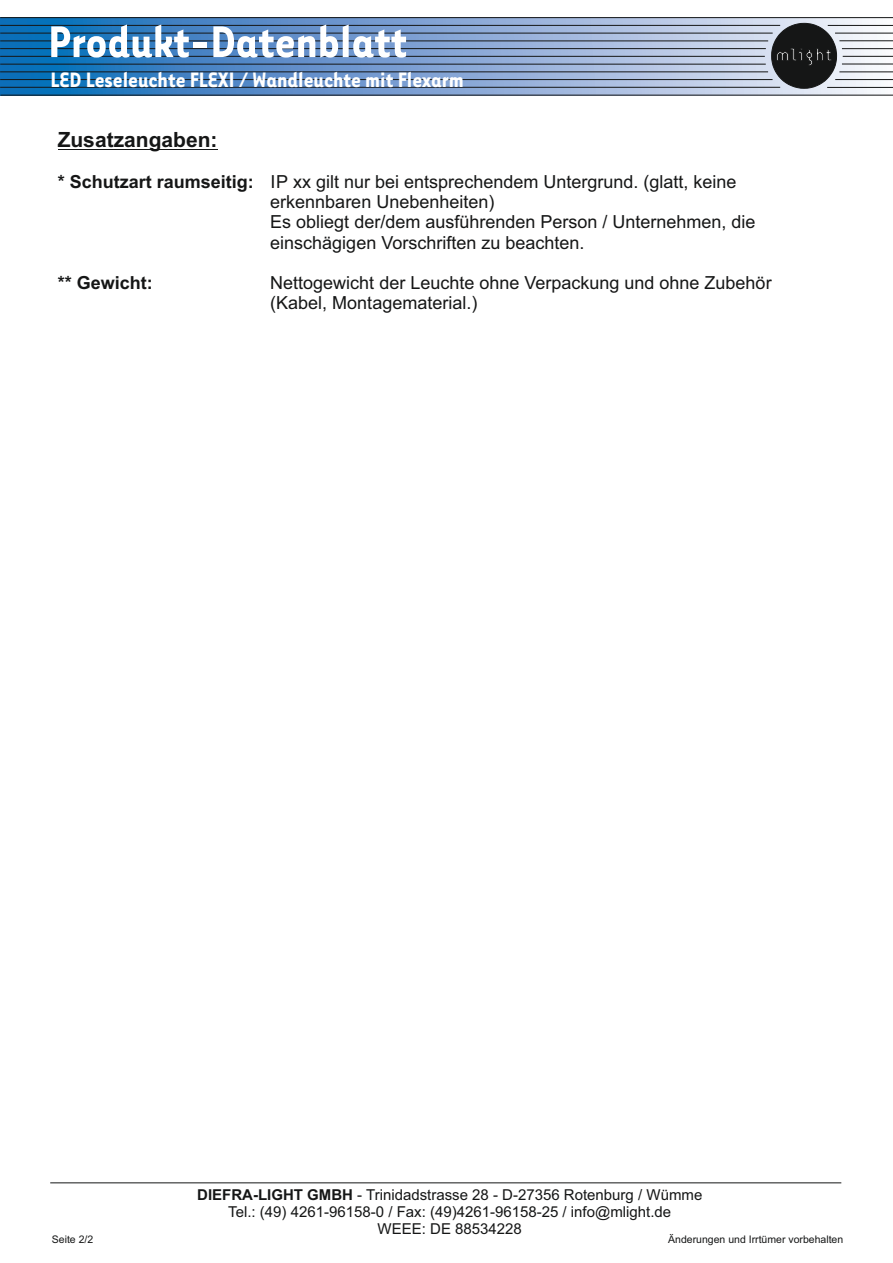
<style>
.page{position:relative;width:893px;height:1263px;background:#fff}
.page>*{position:absolute;margin:0;border:0;box-sizing:border-box;transform-origin:0 0}
.t1{font:700 51.15px "Tarzana Narrow";color:#fff}
.t2{font:700 24px "Tarzana Narrow";color:#fff}
.t3{font:700 21px "Arial";color:#151616}
.t4{font:18px/20.1px "Arial";color:#151616}
.t5{font:700 18px "Arial";color:#151616}
.t6{font:15px/16.8px "Arial";color:#151616;text-align:center}
.t7{font:10.5px "Arial";color:#151616}
.s1{font-weight:700}
</style>
<div class="page">
<hr style="left:58px;top:149px;width:160px;height:1px;background:#151616">
<svg style="left:0;top:89px;width:893px;height:6px;background:#7aa0ca"></svg>
<svg style="left:0;top:95px;width:893px;height:1px"></svg>
<svg style="left:0;top:17px;width:893px;height:72px;background:#6a8cb2"></svg>
<hr style="left:50px;top:1182px;width:791px;height:1px;background:#151616">
<h1 class="t1" style="left:48px;top:26px;width:360px">Produkt-Datenblatt</h1>
<h2 class="t2" style="left:51px;top:72px;width:415px">LED Leseleuchte FLEXI / Wandleuchte mit Flexarm</h2>
<p class="t3" style="left:58px;top:132px;width:161px">Zusatzangaben:</p>
<p class="t4" style="left:270px;top:173px;width:487px;text-indent:-213px"><span class="s1">* Schutzart raumseitig:</span> IP xx gilt nur bei entsprechendem Untergrund. (glatt, keine erkennbaren Unebenheiten)<br>Es obliegt der/dem ausführenden Person / Unternehmen, die einschägigen Vorschriften zu beachten.</p>
<p class="t5" style="left:58px;top:276px;width:97px">** Gewicht:</p>
<p class="t4" style="left:270px;top:274px;width:503px">Nettogewicht der Leuchte ohne Verpackung und ohne Zubehör (Kabel, Montagematerial.)</p>
<p class="t6" style="left:197px;top:1188px;width:507px"><span class="s1">DIEFRA-LIGHT GMBH</span> - Trinidadstrasse 28 - D-27356 Rotenburg / Wümme<br>Tel.: (49) 4261-96158-0 / Fax: (49)4261-96158-25 / info@mlight.de<br>WEEE: DE 88534228</p>
<p class="t7" style="left:52px;top:1235px;width:43px">Seite 2/2</p>
<p class="t7" style="left:668px;top:1235px;width:177px">Änderungen und Irrtümer vorbehalten</p>
</div>
